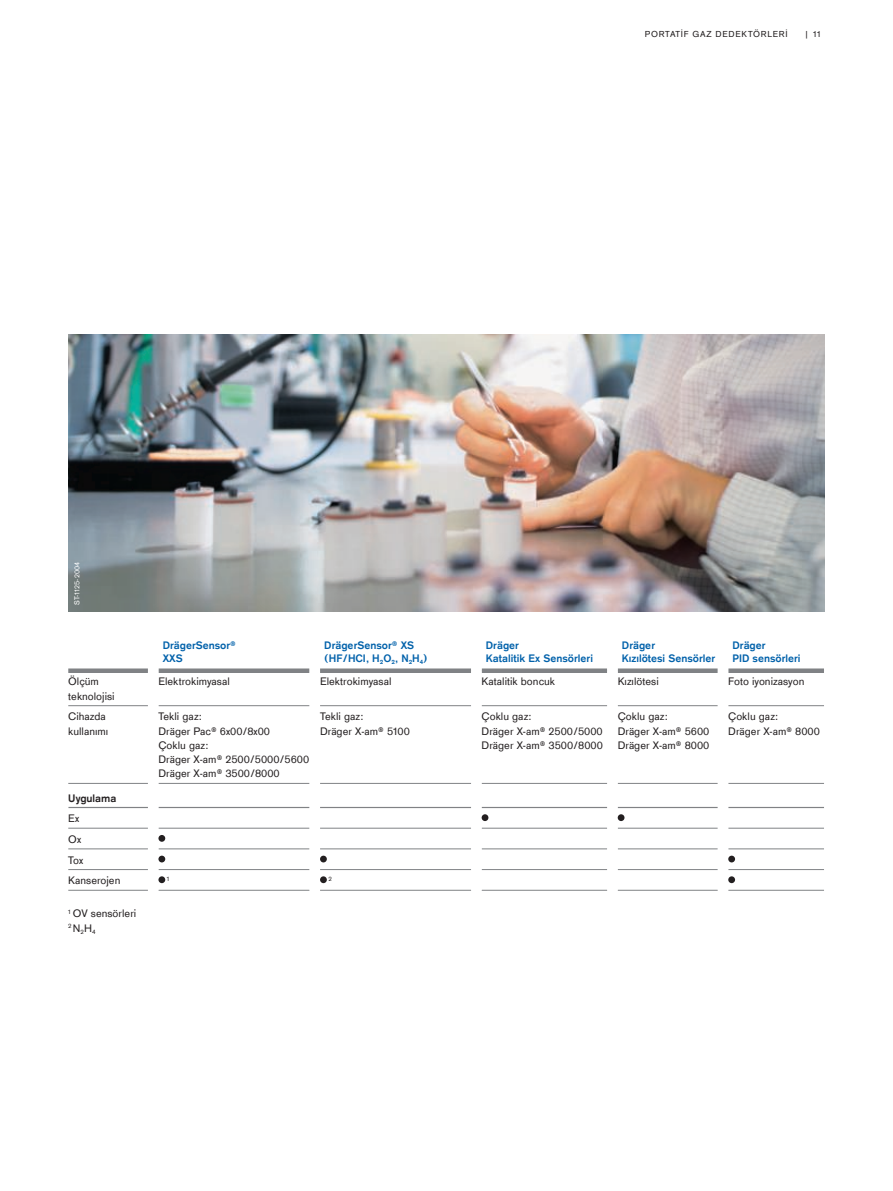
<style>
.page{position:relative;width:893px;height:1191px;background:#fff}
.page>*{position:absolute;margin:0;border:0;box-sizing:border-box;transform-origin:0 0}
.t1{font:11.25px/14.2px "Draeger Sans Global";color:#231f20}
.t2{font:700 11.25px/13.5px "Draeger Sans Global";color:#0161aa}
.t3{font:700 11.25px "Draeger Sans Global";color:#231f20}
.t4{font:9px "Draeger Sans Global";letter-spacing:.075em;color:#231f20}
.t5{font:7.5px "Draeger Sans Global";letter-spacing:.005em;color:#fff}
.t6{font:6.45px "Draeger Sans Global";color:#231f20}
</style>
<div class="page">
<img style="left:68px;top:335px;width:757px;height:276px">
<hr style="left:68px;top:807px;width:80px;height:1px;background:#808285">
<hr style="left:158px;top:807px;width:152px;height:1px;background:#808285">
<hr style="left:320px;top:807px;width:151px;height:1px;background:#808285">
<hr style="left:482px;top:807px;width:125px;height:1px;background:#808285">
<hr style="left:618px;top:807px;width:100px;height:1px;background:#808285">
<hr style="left:728px;top:807px;width:96px;height:1px;background:#808285">
<hr style="left:68px;top:705px;width:80px;height:1px;background:#808285">
<hr style="left:158px;top:705px;width:152px;height:1px;background:#808285">
<hr style="left:320px;top:705px;width:151px;height:1px;background:#808285">
<hr style="left:482px;top:705px;width:125px;height:1px;background:#808285">
<hr style="left:618px;top:705px;width:100px;height:1px;background:#808285">
<hr style="left:728px;top:705px;width:96px;height:1px;background:#808285">
<hr style="left:68px;top:783px;width:80px;height:1px;background:#808285">
<hr style="left:158px;top:783px;width:152px;height:1px;background:#808285">
<hr style="left:320px;top:783px;width:151px;height:1px;background:#808285">
<hr style="left:482px;top:783px;width:125px;height:1px;background:#808285">
<hr style="left:618px;top:783px;width:100px;height:1px;background:#808285">
<hr style="left:728px;top:783px;width:96px;height:1px;background:#808285">
<hr style="left:68px;top:828px;width:80px;height:1px;background:#808285">
<hr style="left:158px;top:828px;width:152px;height:1px;background:#808285">
<hr style="left:320px;top:828px;width:151px;height:1px;background:#808285">
<hr style="left:482px;top:828px;width:125px;height:1px;background:#808285">
<hr style="left:618px;top:828px;width:100px;height:1px;background:#808285">
<hr style="left:728px;top:828px;width:96px;height:1px;background:#808285">
<hr style="left:68px;top:848px;width:80px;height:1px;background:#808285">
<hr style="left:158px;top:848px;width:152px;height:1px;background:#808285">
<hr style="left:320px;top:848px;width:151px;height:1px;background:#808285">
<hr style="left:482px;top:848px;width:125px;height:1px;background:#808285">
<hr style="left:618px;top:848px;width:100px;height:1px;background:#808285">
<hr style="left:728px;top:848px;width:96px;height:1px;background:#808285">
<hr style="left:68px;top:869px;width:80px;height:1px;background:#808285">
<hr style="left:158px;top:869px;width:152px;height:1px;background:#808285">
<hr style="left:320px;top:869px;width:151px;height:1px;background:#808285">
<hr style="left:482px;top:869px;width:125px;height:1px;background:#808285">
<hr style="left:618px;top:869px;width:100px;height:1px;background:#808285">
<hr style="left:728px;top:869px;width:96px;height:1px;background:#808285">
<hr style="left:68px;top:890px;width:80px;height:1px;background:#808285">
<hr style="left:158px;top:890px;width:152px;height:1px;background:#808285">
<hr style="left:320px;top:890px;width:151px;height:1px;background:#808285">
<hr style="left:482px;top:890px;width:125px;height:1px;background:#808285">
<hr style="left:618px;top:890px;width:100px;height:1px;background:#808285">
<hr style="left:728px;top:890px;width:96px;height:1px;background:#808285">
<div style="left:68px;top:668px;width:80px;height:5px;background:#808285"></div>
<div style="left:158px;top:668px;width:152px;height:5px;background:#808285"></div>
<div style="left:320px;top:668px;width:151px;height:5px;background:#808285"></div>
<div style="left:482px;top:668px;width:125px;height:5px;background:#808285"></div>
<div style="left:618px;top:668px;width:100px;height:5px;background:#808285"></div>
<div style="left:728px;top:668px;width:96px;height:5px;background:#808285"></div>
<div style="left:482px;top:814px;width:6px;height:7px;background:#231f20;border-radius:50%"></div>
<div style="left:618px;top:814px;width:6px;height:7px;background:#231f20;border-radius:50%"></div>
<div style="left:158px;top:835px;width:7px;height:6px;background:#231f20;border-radius:50%"></div>
<div style="left:158px;top:855px;width:7px;height:7px;background:#231f20;border-radius:50%"></div>
<div style="left:320px;top:855px;width:7px;height:7px;background:#231f20;border-radius:50%"></div>
<div style="left:728px;top:855px;width:7px;height:7px;background:#231f20;border-radius:50%"></div>
<div style="left:158px;top:876px;width:7px;height:7px;background:#231f20;border-radius:50%"></div>
<div style="left:320px;top:876px;width:7px;height:7px;background:#231f20;border-radius:50%"></div>
<div style="left:728px;top:876px;width:7px;height:7px;background:#231f20;border-radius:50%"></div>
<p class="t4" style="left:645px;top:29px;width:144px">PORTATİF GAZ DEDEKTÖRLERİ</p>
<p class="t4" style="left:804px;top:29px;width:18px">| 11</p>
<p class="t5" style="left:72px;top:605px;width:45px;rotate:-90deg">ST-1125-2004</p>
<p class="t2" style="left:163px;top:638px;width:75px">DrägerSensor®<br>XXS</p>
<p class="t2" style="left:324px;top:638px;width:105px">DrägerSensor® XS (HF/HCI, H<sub>2</sub>O<sub>2</sub>, N<sub>2</sub>H<sub>4</sub>)</p>
<p class="t2" style="left:486px;top:638px;width:109px">Dräger<br>Katalitik Ex Sensörleri</p>
<p class="t2" style="left:622px;top:638px;width:95px">Dräger<br>Kızılötesi Sensörler</p>
<p class="t2" style="left:732px;top:638px;width:70px">Dräger<br>PID sensörleri</p>
<p class="t1" style="left:68px;top:674px;width:48px">Ölçüm teknolojisi</p>
<p class="t1" style="left:158px;top:674px;width:73px">Elektrokimyasal</p>
<p class="t1" style="left:320px;top:674px;width:73px">Elektrokimyasal</p>
<p class="t1" style="left:482px;top:674px;width:75px">Katalitik boncuk</p>
<p class="t1" style="left:618px;top:674px;width:43px">Kızılötesi</p>
<p class="t1" style="left:728px;top:674px;width:78px">Foto iyonizasyon</p>
<p class="t1" style="left:68px;top:709px;width:42px">Cihazda kullanımı</p>
<p class="t1" style="left:158px;top:709px;width:152px">Tekli gaz:<br>Dräger Pac® 6x00/8x00<br>Çoklu gaz:<br>Dräger X-am® 2500/5000/5600<br>Dräger X-am® 3500/8000</p>
<p class="t1" style="left:320px;top:709px;width:91px">Tekli gaz:<br>Dräger X-am® 5100</p>
<p class="t1" style="left:482px;top:709px;width:123px">Çoklu gaz:<br>Dräger X-am® 2500/5000<br>Dräger X-am® 3500/8000</p>
<p class="t1" style="left:618px;top:709px;width:93px">Çoklu gaz:<br>Dräger X-am® 5600<br>Dräger X-am® 8000</p>
<p class="t1" style="left:728px;top:709px;width:93px">Çoklu gaz:<br>Dräger X-am® 8000</p>
<p class="t3" style="left:68px;top:791px;width:50px">Uygulama</p>
<p class="t1" style="left:68px;top:808px;width:54px;line-height:20.7px">Ex<br>Ox<br>Tox<br>Kanserojen</p>
<p class="t6" style="left:167px;top:874px;width:4px">1</p>
<p class="t6" style="left:328px;top:874px;width:5px">2</p>
<p class="t1" style="left:68px;top:906px;width:70px"><sup>1</sup> OV sensörleri</p>
<p class="t6" style="left:68px;top:927px;width:29px">2 <sup>N</sup>2<sup>H</sup>4</p>
</div>
